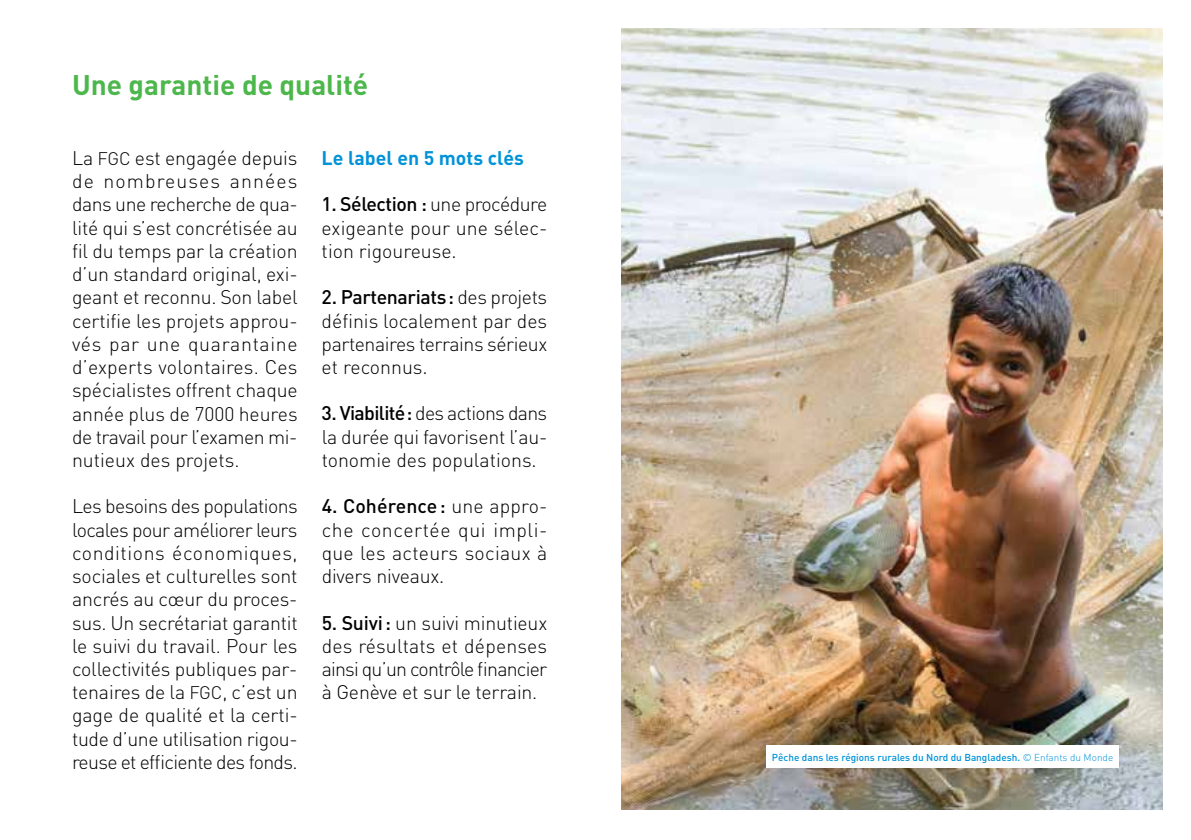
<style>
.page{position:relative;width:1191px;height:840px;background:#fff}
.page>*{position:absolute;margin:0;border:0;box-sizing:border-box;transform-origin:0 0}
.t1{font:700 28px "DIN";color:#4cb74b}
.t2{font:300 19.6px/23.2px "DIN";letter-spacing:-.02em;color:#000;text-align:justify}
.t3{font:19.6px/23.2px "DIN Light Alternate";color:#000;text-align:justify}
.t4{font:500 19.6px "DIN";letter-spacing:-.02em;color:#000}
.t5{font:500 19.6px "DIN";letter-spacing:.005em;color:#000}
.t6{font:700 19.6px "DIN";color:#0093d8}
.t7{font:10px "DIN Medium Alternate";color:#0093d8}
.s1{font-size:18px}
.s2{font-family:"DIN Light Alternate";font-weight:400}
.s3{font-family:"DIN";font-weight:500}
.s4{font-family:"DIN";font-weight:300}
</style>
<div class="page">
<img style="left:622px;top:28px;width:540px;height:781px">
<div style="left:766px;top:745px;width:353px;height:22px;background:#fff"></div>
<h1 class="t1" style="left:72px;top:67px;width:298px">Une garantie de qualité</h1>
<p class="t2" style="left:72px;top:146px;width:227px">La <span class="s1">FGC</span> est engagée depuis de nombreuses années dans une recherche de qua&shy;lité qui s’est concrétisée au fil du temps par la création d’un standard original, exi&shy;geant et reconnu. Son label certifie les projets approu&shy;vés par une quarantaine d’experts volontaires. Ces spécialistes offrent chaque année plus de 7000 heures de travail pour l’examen mi&shy;nutieux des projets.</p>
<p class="t2" style="left:72px;top:494px;width:227px">Les besoins des populations locales pour améliorer leurs conditions économiques, sociales et culturelles sont ancrés au cœur du proces&shy;sus. Un secrétariat garantit le suivi du travail. Pour les collectivités publiques par&shy;tenaires de la <span class="s1">FGC</span>, c’est un gage de qualité et la certi&shy;tude d’une utilisation rigou&shy;reuse et efficiente des fonds.</p>
<p class="t6" style="left:322px;top:145px;width:204px">Le label en 5 mots clés</p>
<p class="t4" style="left:322px;top:192px;width:227px">1. Sélection : <span class="s2">une procédure</span></p>
<p class="t3" style="left:322px;top:216px;width:227px">exigeante pour une sélec&shy;tion rigoureuse.</p>
<p class="t4" style="left:322px;top:284px;width:227px">2. Partenariats: <span class="s2">des projets</span></p>
<p class="t3" style="left:322px;top:308px;width:227px">définis localement par des partenaires terrains sérieux et reconnus.</p>
<p class="t3" style="left:322px;top:401px;width:227px"><span class="s3">3. Viabilité:</span> des actions dans la durée qui favorisent l’au&shy;tonomie des populations.</p>
<p class="t5" style="left:322px;top:493px;width:227px">4. Cohérence: <span class="s2">une appro-</span></p>
<p class="t3" style="left:322px;top:517px;width:227px">che concertée qui impli&shy;que les acteurs sociaux à divers niveaux.</p>
<p class="t3" style="left:322px;top:610px;width:227px"><span class="s3">5. Suivi:</span> un suivi minutieux des résultats et dépenses</p>
<p class="t2" style="left:322px;top:656px;width:227px"><span class="s2">ainsi</span> qu’un contrôle financier à Genève et sur le terrain.</p>
<p class="t7" style="left:772px;top:750px;width:343px">Pêche dans les régions rurales du Nord du Bangladesh. <span class="s4">© Enfants du Monde</span></p>
</div>
